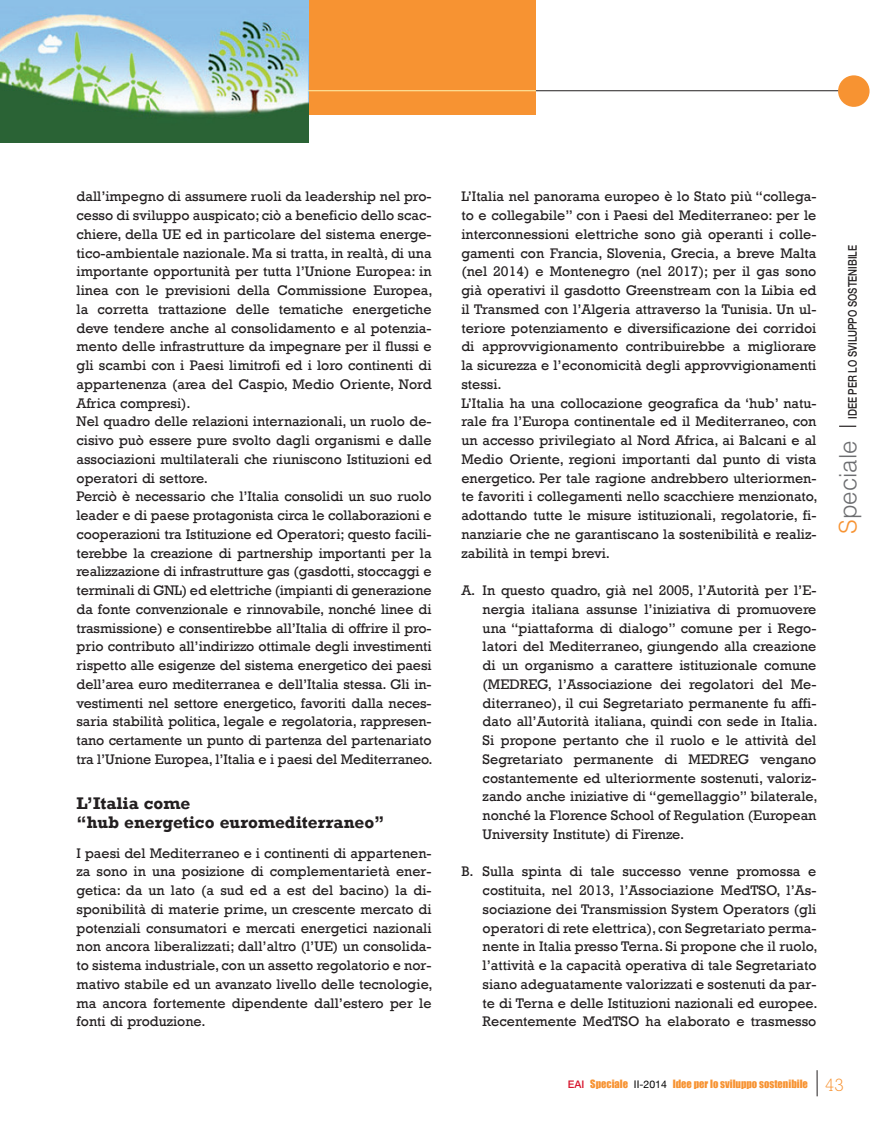
<style>
.page{position:relative;width:893px;height:1127px;background:#fff}
.page>*{position:absolute;margin:0;border:0;box-sizing:border-box;transform-origin:0 0}
.t1{font:700 17.25px/18.8px "Rockwell";color:#231f20}
.t2{font:14.25px/18.8px "Rockwell";color:#231f20;text-align:justify}
.t3{font:500 12px "Helvetica Neue";color:#231f20;scale:.8 1}
.t4{font:10.5px "Impact";color:#f79332}
.s1{font-family:"Helvetica";font-weight:300;font-size:24px;color:#f79332}
.s2{font-family:"Helvetica";font-weight:300;font-size:24px;color:#6c6d70}
.s3{font-family:"Helvetica Neue";font-weight:500;color:#d7162e}
.s4{font-family:"Helvetica Neue";color:#000}
.s5{font-family:"Rockwell";font-weight:300;font-size:18px}
</style>
<div class="page">
<svg style="left:817px;top:1070px;width:1px;height:26px"></svg>
<hr style="left:0;top:90px;width:853px;height:1px;background:#231f20">
<svg style="left:839px;top:426px;width:17px;height:1px"></svg>
<div style="left:0;top:0;width:536px;height:115px;background:#f79332"></div>
<img style="left:0;top:0;width:308px;height:142px">
<hr style="left:308px;top:90px;width:228px;height:1px;background:#fff2ac">
<div style="left:838px;top:75px;width:31px;height:32px;background:#f79332;border-radius:50%"></div>
<p class="t2" style="left:77px;top:187px;width:358px;text-align:left">dall’impegno di assumere ruoli da leadership nel pro&shy;cesso di sviluppo auspicato; ciò a beneficio dello scac&shy;chiere, della UE ed in particolare del sistema energe&shy;tico-ambientale nazionale. Ma si tratta, in realtà, di una importante opportunità per tutta l’Unione Europea: in linea con le previsioni della Commissione Europea, la corretta trattazione delle tematiche energetiche deve tendere anche al consolidamento e al potenzia&shy;mento delle infrastrutture da impegnare per il flussi e gli scambi con i Paesi limitrofi ed i loro continenti di appartenenza (area del Caspio, Medio Oriente, Nord Africa compresi).<br>Nel quadro delle relazioni internazionali, un ruolo de&shy;cisivo può essere pure svolto dagli organismi e dalle associazioni multilaterali che riuniscono Istituzioni ed operatori di settore.<br>Perciò è necessario che l’Italia consolidi un suo ruolo leader e di paese protagonista circa le collaborazioni e cooperazioni tra Istituzione ed Operatori; questo facili&shy;terebbe la creazione di partnership importanti per la realizzazione di infrastrutture gas (gasdotti, stoccaggi e terminali di GNL) ed elettriche (impianti di generazione da fonte convenzionale e rinnovabile, nonché linee di trasmissione) e consentirebbe all’Italia di offrire il pro&shy;prio contributo all’indirizzo ottimale degli investimenti rispetto alle esigenze del sistema energetico dei paesi dell’area euro mediterranea e dell’Italia stessa. Gli in&shy;vestimenti nel settore energetico, favoriti dalla neces&shy;saria stabilità politica, legale e regolatoria, rappresen&shy;tano certamente un punto di partenza del partenariato tra l’Unione Europea, l’Italia e i paesi del Mediterraneo.</p>
<p class="t1" style="left:77px;top:793px;width:309px">L’Italia come<br>“hub energetico euromediterraneo”</p>
<p class="t2" style="left:77px;top:843px;width:358px">I paesi del Mediterraneo e i continenti di appartenen&shy;za sono in una posizione di complementarietà ener&shy;getica: da un lato (a sud ed a est del bacino) la di&shy;sponibilità di materie prime, un crescente mercato di potenziali consumatori e mercati energetici nazionali non ancora liberalizzati; dall’altro (l’UE) un consolida&shy;to sistema industriale, con un assetto regolatorio e nor&shy;mativo stabile ed un avanzato livello delle tecnologie, ma ancora fortemente dipendente dall’estero per le fonti di produzione.</p>
<p class="t2" style="left:461px;top:187px;width:358px;text-align:left">L’Italia nel panorama europeo è lo Stato più “collega&shy;to e collegabile” con i Paesi del Mediterraneo: per le interconnessioni elettriche sono già operanti i colle&shy;gamenti con Francia, Slovenia, Grecia, a breve Malta (nel 2014) e Montenegro (nel 2017); per il gas sono già operativi il gasdotto Greenstream con la Libia ed il Transmed con l’Algeria attraverso la Tunisia. Un ul&shy;teriore potenziamento e diversificazione dei corridoi di approvvigionamento contribuirebbe a migliorare la sicurezza e l’economicità degli approvvigionamenti stessi.<br>L’Italia ha una collocazione geografica da ‘hub’ natu&shy;rale fra l’Europa continentale ed il Mediterraneo, con un accesso privilegiato al Nord Africa, ai Balcani e al Medio Oriente, regioni importanti dal punto di vista energetico. Per tale ragione andrebbero ulteriormen&shy;te favoriti i collegamenti nello scacchiere menzionato, adottando tutte le misure istituzionali, regolatorie, fi&shy;nanziarie che ne garantiscano la sostenibilità e realiz&shy;zabilità in tempi brevi.</p>
<p class="t2" style="left:483px;top:580px;width:336px;text-indent:-21px">A. In questo quadro, già nel 2005, l’Autorità per l’E&shy;nergia italiana assunse l’iniziativa di promuovere una “piattaforma di dialogo” comune per i Rego&shy;latori del Mediterraneo, giungendo alla creazione di un organismo a carattere istituzionale comune (MEDREG, l’Associazione dei regolatori del Me&shy;diterraneo), il cui Segretariato permanente fu affi&shy;dato all’Autorità italiana, quindi con sede in Italia.<br>Si propone pertanto che il ruolo e le attività del Segretariato permanente di MEDREG vengano costantemente ed ulteriormente sostenuti, valoriz&shy;zando anche iniziative di “gemellaggio” bilaterale, nonché la Florence School of Regulation (European University Institute) di Firenze.</p>
<p class="t2" style="left:483px;top:862px;width:336px;text-indent:-21px">B. Sulla spinta di tale successo venne promossa e costituita, nel 2013, l’Associazione MedTSO, l’As&shy;sociazione dei Transmission System Operators (gli operatori di rete elettrica), con Segretariato perma&shy;nente in Italia presso Terna. Si propone che il ruolo, l’attività e la capacità operativa di tale Segretariato siano adeguatamente valorizzati e sostenuti da par&shy;te di Terna e delle Istituzioni nazionali ed europee.<br>Recentemente MedTSO ha elaborato e trasmesso</p>
<p class="t3" style="left:848px;top:534px;width:363px;rotate:-90deg"><span class="s1">S</span><span class="s2">peciale</span> IDEE PER LO SVILUPPO SOSTENIBILE</p>
<p class="t4" style="left:568px;top:1077px;width:278px"><span class="s3">EAI</span> Speciale <span class="s4">II-2014</span> Idee per lo sviluppo sostenibile <span class="s5">43</span></p>
</div>
